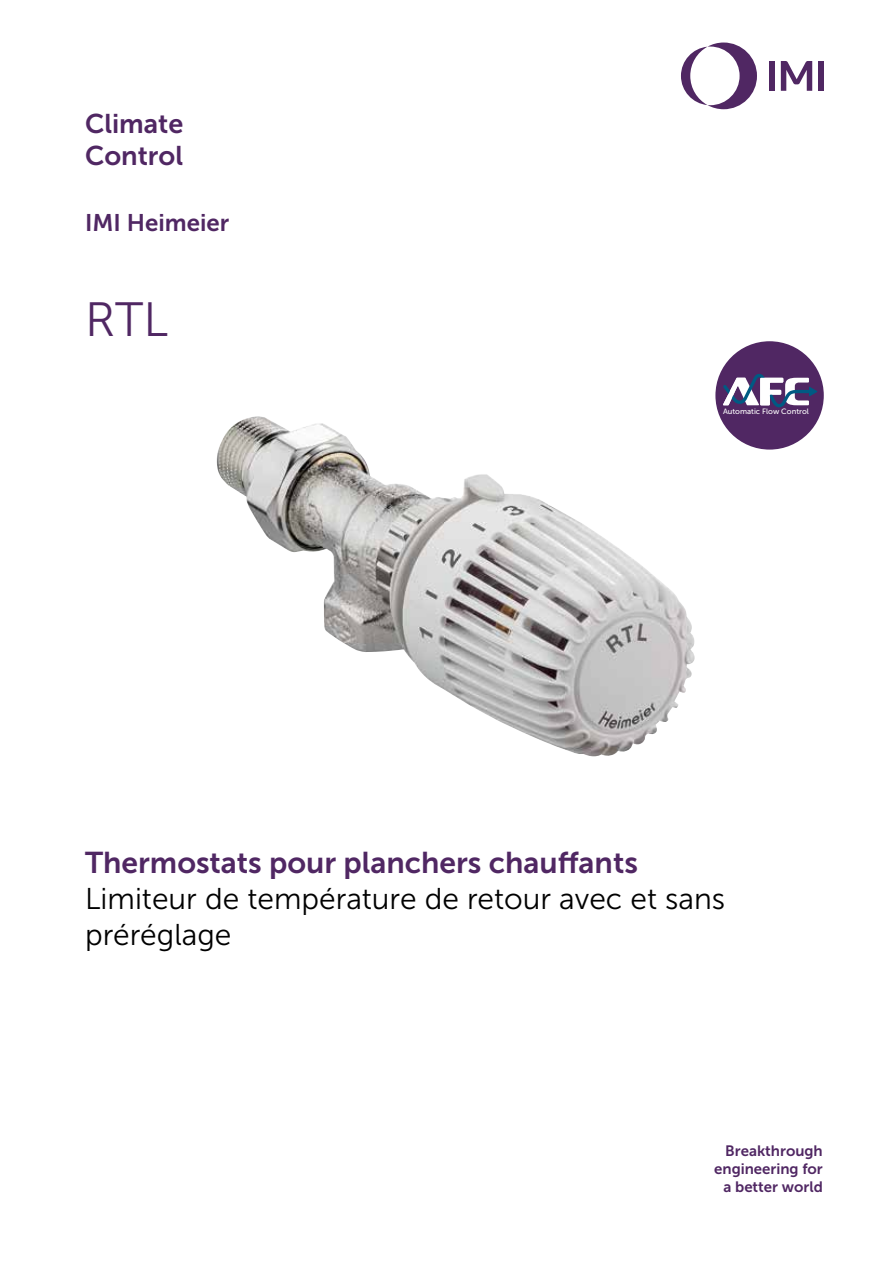
<style>
.page{position:relative;width:893px;height:1263px;background:#fff}
.page>*{position:absolute;margin:0;border:0;box-sizing:border-box;transform-origin:0 0}
.t1{font:48px "Museo Sans 300";color:#502763}
.t2{font:30px/36px "Museo Sans 300";color:#000}
.t3{font:30px "Museo Sans 700";color:#502763}
.t4{font:27px/32.4px "Museo Sans 700";color:#502763}
.t5{font:24px "Museo Sans 700";color:#502763}
.t6{font:15px/18px "Museo Sans 700";color:#502763;text-align:right}
.t7{font:7.65px "Museo Sans 500";color:#fff}
</style>
<div class="page">
<svg style="left:681px;top:43px;width:76px;height:66px"></svg>
<div style="left:769px;top:61px;width:6px;height:30px;background:#502763"></div>
<div style="left:818px;top:61px;width:6px;height:30px;background:#502763"></div>
<svg style="left:781px;top:61px;width:31px;height:30px"></svg>
<div style="left:715px;top:341px;width:109px;height:109px;background:#502763;border-radius:50%"></div>
<svg style="left:723px;top:374px;width:94px;height:34px"></svg>
<img style="left:216px;top:416px;width:479px;height:341px">
<p class="t4" style="left:85px;top:107px;width:100px">Climate<br>Control</p>
<p class="t5" style="left:85px;top:210px;width:146px">IMI Heimeier</p>
<h1 class="t1" style="left:85px;top:293px;width:85px">RTL</h1>
<p class="t7" style="left:723px;top:407px;width:87px">Automatic Flow Control</p>
<p class="t3" style="left:85px;top:846px;width:554px">Thermostats pour planchers chauffants</p>
<p class="t2" style="left:85px;top:881px;width:642px">Limiteur de température de retour avec et sans préréglage</p>
<p class="t6" style="left:714px;top:1142px;width:110px">Breakthrough engineering for a better world</p>
</div>
